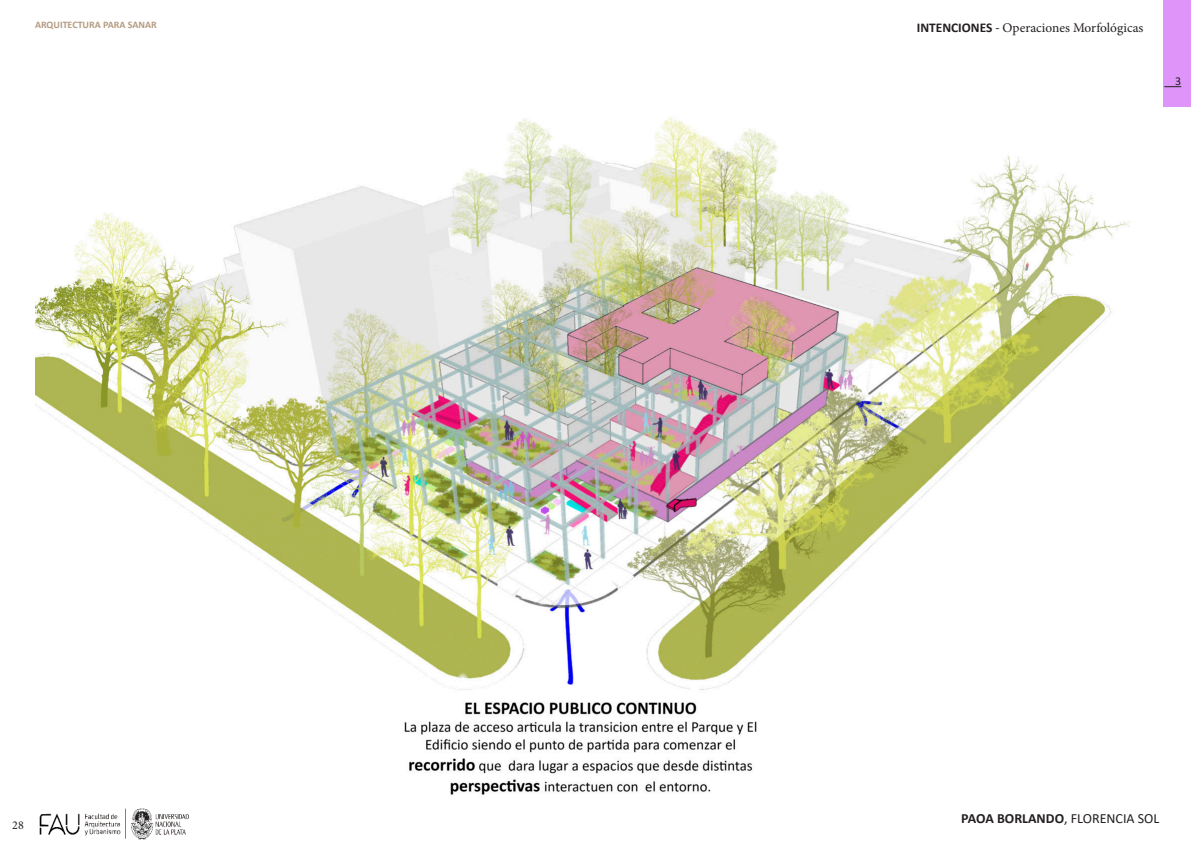
<style>
.page{position:relative;width:1191px;height:842px;background:#fff}
.page>*{position:absolute;margin:0;border:0;box-sizing:border-box;transform-origin:0 0}
.t1{font:14px "Calibri";color:#231f20}
.t2{font:13.4px "Minion Pro";color:#231f20}
.t3{font:12px "Minion Pro";color:#231f20}
.t4{font:12px "Calibri";color:#231f20}
.t5{font:700 10px "Calibri";color:#b49b81}
.s1{font-family:"Calibri";font-weight:700}
.s2{font-family:"Calibri"}
.s3{font-weight:700}
</style>
<div class="page">
<div style="left:1163px;top:0;width:28px;height:107px;background:#de94f9"></div>
<svg style="left:1164px;top:86px;width:17px;height:1px"></svg>
<img style="left:39px;top:809px;width:150px;height:31px">
<img style="left:35px;top:117px;width:1095px;height:678px">
<p class="t5" style="left:35px;top:22px;width:123px">ARQUITECTURA PARA SANAR</p>
<p class="t2" style="left:917px;top:22px;width:228px"><span class="s1">INTENCIONES</span> <span class="s2">-</span> Operaciones Morfológicas</p>
<p class="t4" style="left:1175px;top:78px;width:8px">3</p>
<p class="t3" style="left:12px;top:820px;width:13px">28</p>
<p class="t1" style="left:961px;top:814px;width:200px"><span class="s3">PAOA BORLANDO</span>, FLORENCIA SOL</p>
</div>
